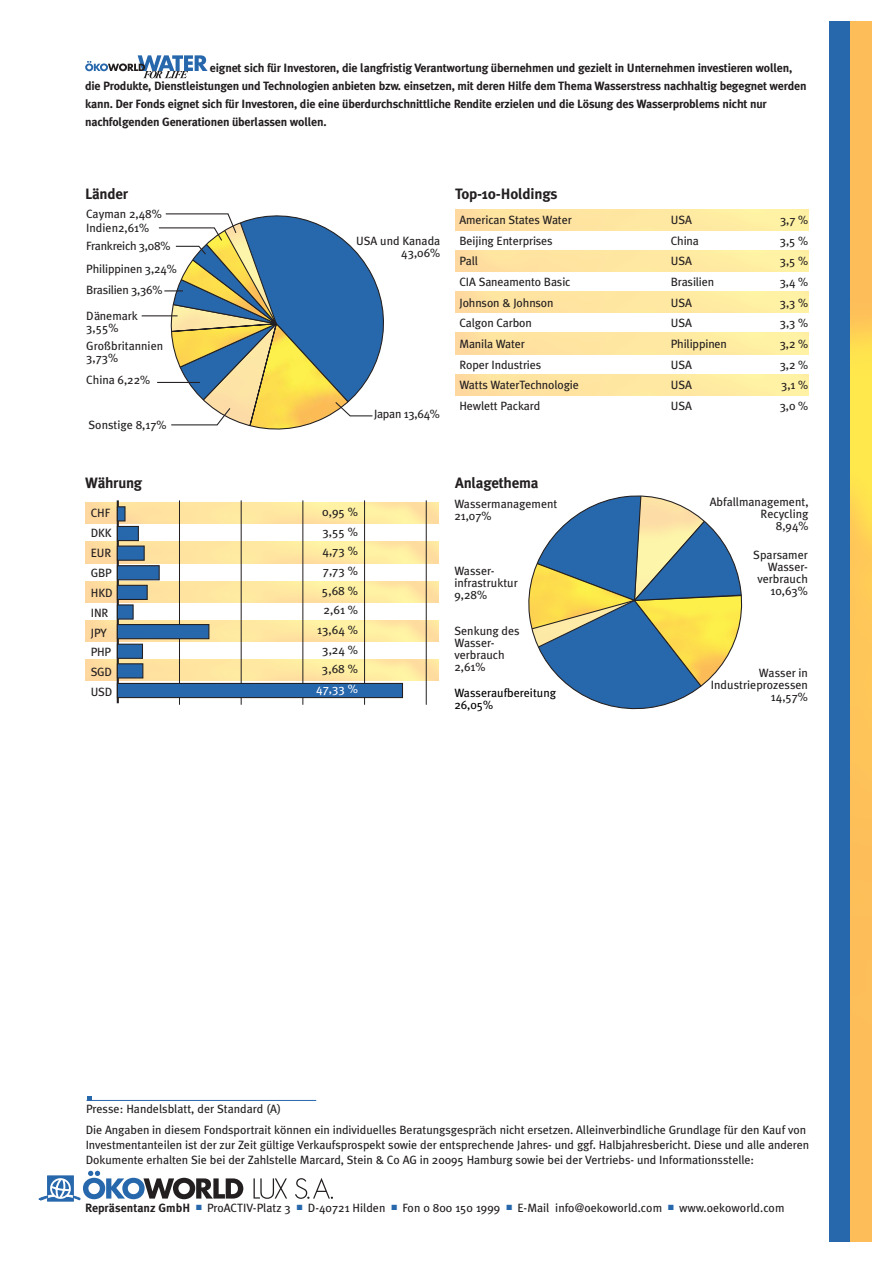
<style>
.page{position:relative;width:893px;height:1263px;background:#fff}
.page>*{position:absolute;margin:0;border:0;box-sizing:border-box;transform-origin:0 0}
.t1{font:700 15px "Meta Plus";letter-spacing:-.015em;color:#231f20}
.t2{font:12px/12px "Meta Plus";letter-spacing:-.005em;color:#231f20}
.t3{font:700 12px/18px "Meta Plus";letter-spacing:-.015em;color:#231f20}
.t4{font:12px/12px "Meta Plus";color:#000}
.t5{font:12px "Meta Plus";color:#fff}
.s1{font-weight:700}
.s2{color:#2767ac}
</style>
<div class="page">
<div style="left:829px;top:21px;width:42px;height:1221px;background:#2767ac"></div>
<img style="left:850px;top:21px;width:21px;height:1221px">
<svg style="left:528px;top:495px;width:215px;height:215px"></svg>
<svg style="left:249px;top:276px;width:135px;height:154px"></svg>
<svg style="left:141px;top:213px;width:232px;height:213px"></svg>
<div style="left:48px;top:1176px;width:25px;height:25px;background:#2767ac"></div>
<svg style="left:39px;top:1171px;width:204px;height:29px"></svg>
<svg style="left:253px;top:1178px;width:34px;height:21px"></svg>
<svg style="left:295px;top:1178px;width:38px;height:21px"></svg>
<img style="left:85px;top:502px;width:353px;height:22px">
<img style="left:85px;top:542px;width:353px;height:21px">
<img style="left:85px;top:581px;width:353px;height:21px">
<img style="left:85px;top:620px;width:353px;height:22px">
<img style="left:85px;top:660px;width:353px;height:21px">
<hr style="left:117px;top:500px;width:2px;height:203px;background:#231f20">
<hr style="left:179px;top:500px;width:1px;height:205px;background:#231f20">
<hr style="left:302px;top:500px;width:1px;height:205px;background:#231f20">
<hr style="left:364px;top:500px;width:1px;height:205px;background:#231f20">
<hr style="left:426px;top:500px;width:1px;height:205px;background:#231f20">
<div style="left:117px;top:506px;width:8px;height:15px;background:#2767ac;border:1px solid #231f20"></div>
<div style="left:117px;top:526px;width:22px;height:15px;background:#2767ac;border:1px solid #231f20"></div>
<div style="left:117px;top:546px;width:28px;height:15px;background:#2767ac;border:1px solid #231f20"></div>
<div style="left:117px;top:604px;width:17px;height:16px;background:#2767ac;border:1px solid #231f20"></div>
<div style="left:117px;top:585px;width:31px;height:15px;background:#2767ac;border:1px solid #231f20"></div>
<div style="left:117px;top:644px;width:26px;height:15px;background:#2767ac;border:1px solid #231f20"></div>
<div style="left:117px;top:624px;width:92px;height:15px;background:#2767ac;border:1px solid #231f20"></div>
<div style="left:117px;top:663px;width:26px;height:15px;background:#2767ac;border:1px solid #231f20"></div>
<hr style="left:241px;top:500px;width:1px;height:205px;background:#231f20">
<div style="left:117px;top:565px;width:43px;height:15px;background:#2767ac;border:1px solid #231f20"></div>
<div style="left:117px;top:683px;width:286px;height:15px;background:#2767ac;border:1px solid #231f20"></div>
<hr style="left:87px;top:1100px;width:229px;height:1px;background:#2767ac">
<svg style="left:87px;top:1096px;width:4px;height:4px"></svg>
<svg style="left:85px;top:55px;width:122px;height:23px"></svg>
<p class="t3" style="left:85px;top:60px;width:723px;text-indent:125px">eignet sich für Investoren, die langfristig Verantwortung übernehmen und gezielt in Unternehmen investieren wollen, die Produkte, Dienstleistungen und Technologien anbieten bzw. einsetzen, mit deren Hilfe dem Thema Wasserstress nachhaltig begegnet werden kann. Der Fonds eignet sich für Investoren, die eine überdurchschnittliche Rendite erzielen und die Lösung des Wasserproblems nicht nur nachfolgenden Generationen überlassen wollen.</p>
<p class="t1" style="left:85px;top:188px;width:45px">Länder</p>
<p class="t2" style="left:86px;top:208px;width:77px">Cayman 2,48%</p>
<p class="t2" style="left:86px;top:222px;width:64px">Indien2,61%</p>
<p class="t2" style="left:86px;top:240px;width:86px">Frankreich 3,08%</p>
<p class="t2" style="left:86px;top:263px;width:92px">Philippinen 3,24%</p>
<p class="t2" style="left:86px;top:285px;width:78px">Brasilien 3,36%</p>
<p class="t2" style="left:86px;top:311px;width:53px">Dänemark<br>3,55%</p>
<p class="t2" style="left:86px;top:340px;width:78px">Großbritannien<br>3,73%</p>
<p class="t2" style="left:86px;top:375px;width:65px">China 6,22%</p>
<p class="t2" style="left:88px;top:420px;width:80px">Sonstige 8,17%</p>
<p class="t2" style="left:356px;top:236px;width:86px;text-align:right">USA und Kanada<br>43,06%</p>
<p class="t2" style="left:374px;top:409px;width:67px">Japan 13,64%</p>
<p class="t1" style="left:455px;top:188px;width:104px">Top-10-Holdings</p>
<p class="t2" style="left:459px;top:214px;width:114px">American States Water</p>
<p class="t2" style="left:670px;top:214px;width:23px">USA</p>
<p class="t2" style="left:780px;top:214px;width:30px">3,7 %</p>
<p class="t2" style="left:459px;top:235px;width:95px">Beijing Enterprises</p>
<p class="t2" style="left:670px;top:235px;width:30px">China</p>
<p class="t2" style="left:779px;top:235px;width:30px">3,5 %</p>
<p class="t2" style="left:459px;top:256px;width:20px">Pall</p>
<p class="t2" style="left:670px;top:256px;width:23px">USA</p>
<p class="t2" style="left:779px;top:256px;width:30px">3,5 %</p>
<p class="t2" style="left:459px;top:276px;width:113px">CIA Saneamento Basic</p>
<p class="t2" style="left:670px;top:276px;width:45px">Brasilien</p>
<p class="t2" style="left:779px;top:276px;width:30px">3,4 %</p>
<p class="t2" style="left:459px;top:297px;width:96px">Johnson &amp; Johnson</p>
<p class="t2" style="left:670px;top:297px;width:23px">USA</p>
<p class="t2" style="left:779px;top:297px;width:30px">3,3 %</p>
<p class="t2" style="left:459px;top:318px;width:74px">Calgon Carbon</p>
<p class="t2" style="left:670px;top:318px;width:23px">USA</p>
<p class="t2" style="left:779px;top:318px;width:30px">3,3 %</p>
<p class="t2" style="left:459px;top:339px;width:67px">Manila Water</p>
<p class="t2" style="left:670px;top:339px;width:58px">Philippinen</p>
<p class="t2" style="left:779px;top:339px;width:30px">3,2 %</p>
<p class="t2" style="left:459px;top:359px;width:83px">Roper Industries</p>
<p class="t2" style="left:670px;top:359px;width:23px">USA</p>
<p class="t2" style="left:779px;top:359px;width:30px">3,2 %</p>
<p class="t2" style="left:459px;top:380px;width:121px">Watts WaterTechnologie</p>
<p class="t2" style="left:670px;top:380px;width:23px">USA</p>
<p class="t2" style="left:781px;top:380px;width:28px">3,1 %</p>
<p class="t2" style="left:459px;top:401px;width:82px">Hewlett Packard</p>
<p class="t2" style="left:670px;top:401px;width:23px">USA</p>
<p class="t2" style="left:779px;top:401px;width:30px">3,0 %</p>
<p class="t1" style="left:85px;top:477px;width:59px">Währung</p>
<p class="t2" style="left:91px;top:504px;width:23px;line-height:19.8px">CHF<br>DKK<br>EUR<br>GBP<br>HKD<br>INR<br>JPY<br>PHP<br>SGD<br>USD</p>
<p class="t2" style="left:317px;top:503px;width:42px;line-height:19.6px;text-align:center">0,95 %<br>3,55 %<br>4,73 %<br>7,73 %<br>5,68 %<br>2,61 %<br>13,64 %<br>3,24 %<br>3,68 %</p>
<p class="t5" style="left:316px;top:684px;width:43px">47,33 %</p>
<p class="t1" style="left:455px;top:477px;width:85px">Anlagethema</p>
<p class="t2" style="left:454px;top:499px;width:105px">Wassermanagement<br>21,07%</p>
<p class="t2" style="left:709px;top:497px;width:100px;text-align:right">Abfallmanagement,<br>Recycling<br>8,94%</p>
<p class="t2" style="left:753px;top:549px;width:56px;text-align:right">Sparsamer<br>Wasser&shy;verbrauch<br>10,63%</p>
<p class="t2" style="left:454px;top:565px;width:65px">Wasser&shy;infrastruktur<br>9,28%</p>
<p class="t2" style="left:454px;top:626px;width:67px">Senkung des<br>Wasser&shy;verbrauch<br>2,61%</p>
<p class="t4" style="left:454px;top:688px;width:103px">Wasseraufbereitung<br>26,05%</p>
<p class="t2" style="left:710px;top:668px;width:99px;text-align:right">Wasser in<br>Industrieprozessen<br>14,57%</p>
<p class="t2" style="left:86px;top:1103px;width:196px">Presse: Handelsblatt, der Standard (A)</p>
<p class="t2" style="left:86px;top:1123px;width:725px;line-height:15px">Die Angaben in diesem Fondsportrait können ein individuelles Beratungsgespräch nicht ersetzen. Alleinverbindliche Grundlage für den Kauf von<br>Investmentanteilen ist der zur Zeit gültige Verkaufsprospekt sowie der entsprechende Jahres- und ggf. Halbjahresbericht. Diese und alle anderen<br>Dokumente erhalten Sie bei der Zahlstelle Marcard, Stein &amp; Co AG in 20095 Hamburg sowie bei der Vertriebs- und Informationsstelle:</p>
<p class="t2" style="left:85px;top:1202px;width:701px"><span class="s1">Repräsentanz GmbH</span> <span class="s2">■</span> ProACTIV-Platz 3 <span class="s2">■</span> D-40721 Hilden <span class="s2">■</span> Fon 0 800 150 1999 <span class="s2">■</span> E-Mail info@oekoworld.com <span class="s2">■</span> www.oekoworld.com</p>
</div>
